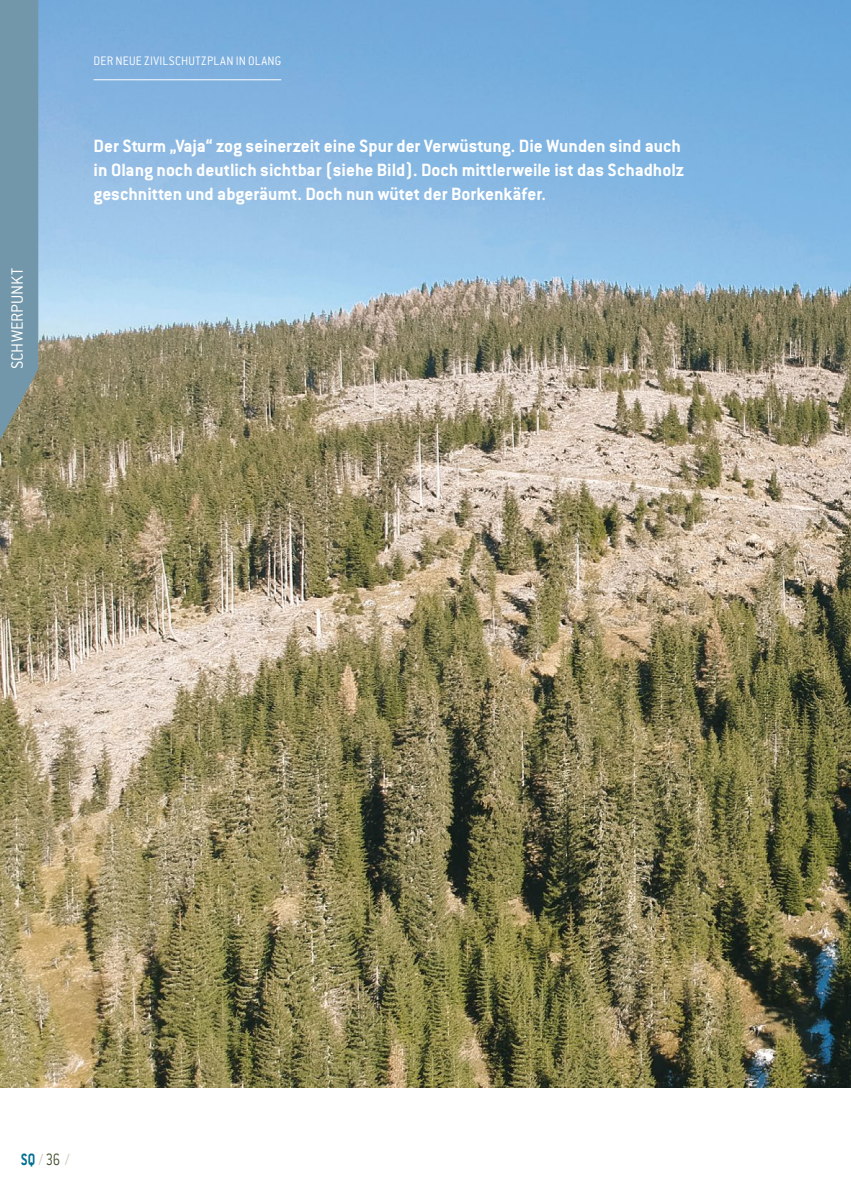
<style>
.page{position:relative;width:851px;height:1191px;background:#fff}
.page>*{position:absolute;margin:0;border:0;box-sizing:border-box;transform-origin:0 0}
.Vorspann_blau{font:700 19.5px/24px "Conduit ITC Pro";color:#fff}
.Rubrik_vertikal{font:300 18px "Conduit ITC Pro";color:#fff}
.t1{font:700 18px "Conduit ITC Pro";color:#006f93;scale:.8 1}
.Rubrik_blau{font:300 13.5px "Conduit ITC Pro";letter-spacing:.02em;color:#fff;scale:.95 1}
.s1{font-weight:300;color:#c6c1b2}
.s2{font-weight:300;color:#445231}
</style>
<div class="page">
<img style="left:0;top:0;width:850px;height:1087px">
<svg style="left:0;top:0;width:38px;height:440px;background:#7595a4"></svg>
<hr style="left:94px;top:79px;width:187px;height:1px;background:#fff">
<p class="Rubrik_vertikal" style="left:7px;top:369px;width:103px;rotate:-90deg">SCHWERPUNKT</p>
<p class="Rubrik_blau" style="left:94px;top:53px;width:199px">DER NEUE ZIVILSCHUTZPLAN IN OLANG</p>
<p class="Vorspann_blau" style="left:94px;top:133px;width:592px">Der Sturm „Vaja“ zog seinerzeit eine Spur der Verwüstung. Die Wunden sind auch in Olang noch deutlich sichtbar (siehe Bild). Doch mittlerweile ist das Schadholz geschnitten und abgeräumt. Doch nun wütet der Borkenkäfer.</p>
<p class="t1" style="left:21px;top:1148px;width:62px">SQ <span class="s1">/</span> <span class="s2">36</span> <span class="s1">/</span></p>
</div>
